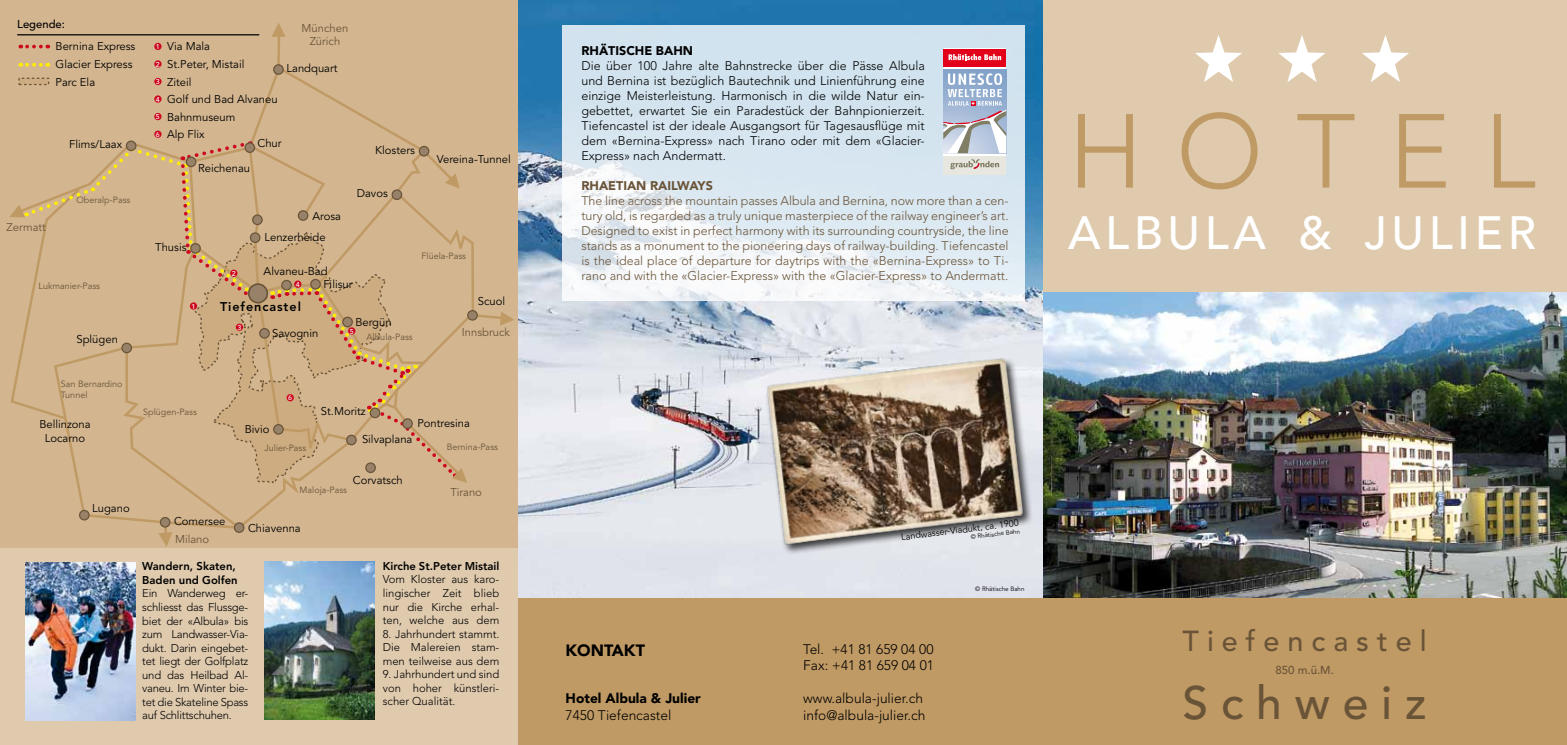
<style>
.page{position:relative;width:1567px;height:745px;background:#fff}
.page>*{position:absolute;margin:0;border:0;box-sizing:border-box;transform-origin:0 0}
.t1{font:300 103.75px "Avenir";letter-spacing:.32em;color:#c09a65}
.t2{font:500 46.25px "Avenir";letter-spacing:.1em;color:#fff}
.t3{font:500 46.25px "Avenir";letter-spacing:.275em;color:#6a5438}
.t4{font:500 28.75px "Avenir";letter-spacing:.28em;color:#6a5438}
.t5{font:900 16.25px "Avenir";color:#000}
.t6{font:300 13.75px/16.5px "Avenir";color:#000}
.t7{font:900 13.75px "Avenir";color:#000}
.t8{font:800 12.62px "Avenir";letter-spacing:.075em;color:#000}
.t9{font:300 12.5px/15px "Avenir";color:#6a5438;text-align:justify}
.t10{font:300 12.5px/15px "Avenir";color:#000;text-align:justify}
.t11{font:900 12.5px "Avenir";color:#6a5438}
.t12{font:900 12.5px "Avenir";color:#000}
.t13{font:500 11.5px "Avenir";color:#6a5438}
.t14{font:300 11.25px/13.5px "Avenir";color:#000;text-align:justify}
.t15{font:11.25px/17.5px "Avenir";color:#000}
.t16{font:800 11.25px/13.5px "Avenir";color:#000}
.t17{font:11.25px/13.5px "Avenir";color:#6a5438;text-align:center}
.t18{font:500 11.25px "Avenir";color:#000}
.t19{font:9px/10.9px "Avenir";color:#6a5438}
.t20{font:9px "Avenir";color:#000}
.t21{font:500 7px "Avenir";color:#fff}
.t22{font:6.25px "Avenir";color:#000}
.s1{font-weight:500;font-size:7px;color:#fff}
</style>
<div class="page">
<div style="left:0;top:0;width:518px;height:744px;background:#d3b690"></div>
<div style="left:1042px;top:596px;width:524px;height:148px;background:#c09a65"></div>
<div style="left:0;top:547px;width:518px;height:197px;background:#dfcaae"></div>
<div style="left:518px;top:596px;width:529px;height:148px;background:#c09a65"></div>
<div style="left:1042px;top:0;width:524px;height:292px;background:#dfcaae"></div>
<svg style="left:1195px;top:35px;width:46px;height:47px"></svg>
<svg style="left:1279px;top:35px;width:46px;height:47px"></svg>
<svg style="left:1362px;top:35px;width:46px;height:47px"></svg>
<img style="left:1042px;top:292px;width:524px;height:304px">
<img style="left:25px;top:562px;width:111px;height:157px">
<img style="left:518px;top:0;width:524px;height:596px">
<svg style="left:562px;top:25px;width:462px;height:275px;fill:#d7e6f0"></svg>
<div style="left:943px;top:49px;width:63px;height:20px;background:linear-gradient(to right,#fff,#fff)"></div>
<div style="left:943px;top:153px;width:63px;height:21px;background:#fff"></div>
<div style="left:943px;top:69px;width:63px;height:84px;background:#83a3c9"></div>
<div style="left:943px;top:156px;width:63px;height:18px;background:#e8e7df"></div>
<div style="left:943px;top:49px;width:63px;height:17px;background:#e2001a"></div>
<svg style="left:950px;top:159px;width:49px;height:10px"></svg>
<svg style="left:948px;top:54px;width:53px;height:6px"></svg>
<svg style="left:943px;top:73px;width:63px;height:80px"></svg>
<img style="left:264px;top:561px;width:111px;height:158px">
<img style="left:760px;top:349px;width:274px;height:205px">
<svg style="left:9px;top:23px;width:505px;height:523px"></svg>
<p class="t18" style="left:17px;top:18px;width:49px">Legende:</p>
<p class="t15" style="left:56px;top:38px;width:81px">Bernina Express<br>Glacier Express<br>Parc Ela</p>
<p class="t15" style="left:167px;top:38px;width:112px;text-indent:-11px"><span class="s1">1</span> Via Mala<br>St.Peter, Mistail<br>Ziteil<br>Golf und Bad Alvaneu<br>Bahnmuseum<br>Alp Flix</p>
<p class="t17" style="left:301px;top:21px;width:48px">München<br>Zürich</p>
<p class="t21" style="left:156px;top:60px;width:5px">2</p>
<p class="t21" style="left:156px;top:78px;width:5px">3</p>
<p class="t21" style="left:156px;top:95px;width:5px">4</p>
<p class="t21" style="left:156px;top:113px;width:5px">5</p>
<p class="t21" style="left:156px;top:130px;width:5px">6</p>
<p class="t15" style="left:286px;top:60px;width:53px">Landquart</p>
<p class="t15" style="left:257px;top:135px;width:26px">Chur</p>
<p class="t15" style="left:69px;top:136px;width:54px">Flims/Laax</p>
<p class="t17" style="left:7px;top:220px;width:41px">Zermatt</p>
<p class="t19" style="left:76px;top:194px;width:55px">Oberalp-Pass</p>
<p class="t15" style="left:198px;top:159px;width:53px">Reichenau</p>
<p class="t15" style="left:155px;top:238px;width:33px">Thusis</p>
<p class="t21" style="left:232px;top:269px;width:5px">2</p>
<p class="t15" style="left:312px;top:207px;width:30px">Arosa</p>
<p class="t15" style="left:264px;top:229px;width:63px">Lenzerheide</p>
<p class="t15" style="left:264px;top:262px;width:65px">Alvaneu-Bad</p>
<p class="t15" style="left:375px;top:141px;width:41px">Klosters</p>
<p class="t15" style="left:357px;top:185px;width:33px">Davos</p>
<p class="t15" style="left:437px;top:150px;width:75px">Vereina-Tunnel</p>
<p class="t19" style="left:421px;top:250px;width:46px">Flüela-Pass</p>
<p class="t19" style="left:39px;top:281px;width:63px">Lukmanier-Pass</p>
<p class="t15" style="left:76px;top:330px;width:43px">Splügen</p>
<p class="t21" style="left:191px;top:302px;width:5px">1</p>
<p class="t21" style="left:296px;top:280px;width:5px">4</p>
<p class="t8" style="left:220px;top:299px;width:82px">Tiefencastel</p>
<p class="t15" style="left:323px;top:276px;width:31px">Filisur</p>
<p class="t21" style="left:237px;top:323px;width:5px">3</p>
<p class="t15" style="left:272px;top:324px;width:48px">Savognin</p>
<p class="t15" style="left:355px;top:314px;width:38px">Bergün</p>
<p class="t21" style="left:350px;top:327px;width:5px">5</p>
<p class="t19" style="left:366px;top:332px;width:48px">Albula-Pass</p>
<p class="t15" style="left:478px;top:293px;width:29px">Scuol</p>
<p class="t17" style="left:462px;top:325px;width:49px">Innsbruck</p>
<p class="t19" style="left:61px;top:378px;width:63px">San Bernardino<br>Tunnel</p>
<p class="t15" style="left:39px;top:417px;width:53px;line-height:13.5px;text-align:center">Bellinzona<br>Locarno</p>
<p class="t15" style="left:92px;top:499px;width:39px">Lugano</p>
<p class="t19" style="left:143px;top:406px;width:55px">Splügen-Pass</p>
<p class="t15" style="left:174px;top:512px;width:53px">Comersee</p>
<p class="t17" style="left:175px;top:532px;width:36px">Milano</p>
<p class="t15" style="left:245px;top:420px;width:26px">Bivio</p>
<p class="t21" style="left:288px;top:393px;width:5px">6</p>
<p class="t19" style="left:264px;top:443px;width:43px">Julier-Pass</p>
<p class="t15" style="left:321px;top:402px;width:46px">St.Moritz</p>
<p class="t15" style="left:417px;top:414px;width:54px">Pontresina</p>
<p class="t15" style="left:362px;top:431px;width:52px">Silvaplana</p>
<p class="t19" style="left:447px;top:441px;width:53px">Bernina-Pass</p>
<p class="t15" style="left:353px;top:472px;width:51px">Corvatsch</p>
<p class="t19" style="left:299px;top:484px;width:49px">Maloja-Pass</p>
<p class="t15" style="left:248px;top:519px;width:54px">Chiavenna</p>
<p class="t17" style="left:450px;top:485px;width:33px">Tirano</p>
<p class="t16" style="left:142px;top:559px;width:97px">Wandern, Skaten,<br>Baden und Golfen</p>
<p class="t14" style="left:142px;top:586px;width:108px">Ein Wanderweg er&shy;schliesst das Flussge&shy;biet der «Albula» bis zum Landwasser-Via&shy;dukt. Darin eingebet&shy;tet liegt der Golfplatz und das Heilbad Al&shy;vaneu. Im Winter bie&shy;tet die Skateline Spass auf Schlittschuhen.</p>
<p class="t16" style="left:383px;top:559px;width:118px">Kirche St.Peter Mistail</p>
<p class="t14" style="left:383px;top:572px;width:118px">Vom Kloster aus karo&shy;lingischer Zeit blieb nur die Kirche erhal&shy;ten, welche aus dem</p>
<p class="t14" style="left:383px;top:626px;width:118px">8. Jahrhundert stammt.<br>Die Malereien stam&shy;men teilweise aus dem</p>
<p class="t14" style="left:383px;top:667px;width:118px">9. Jahrhundert und sind von hoher künstleri&shy;scher Qualität.</p>
<p class="t12" style="left:581px;top:43px;width:113px">RHÄTISCHE BAHN</p>
<p class="t10" style="left:581px;top:58px;width:345px">Die über 100 Jahre alte Bahnstrecke über die Pässe Albula und Bernina ist bezüglich Bautechnik und Linienführung eine einzige Meisterleistung. Harmonisch in die wilde Natur ein&shy;gebettet, erwartet Sie ein Paradestück der Bahnpionierzeit.<br>Tiefencastel ist der ideale Ausgangsort für Tagesausflüge mit dem «Bernina-Express» nach Tirano oder mit dem «Glacier-Express» nach Andermatt.</p>
<p class="t11" style="left:581px;top:178px;width:133px">RHAETIAN RAILWAYS</p>
<p class="t9" style="left:581px;top:193px;width:428px">The line across the mountain passes Albula and Bernina, now more than a cen&shy;tury old, is regarded as a truly unique masterpiece of the railway engineer’s art.<br>Designed to exist in perfect harmony with its surrounding countryside, the line stands as a monument to the pioneering days of railway-building. Tiefencastel is the ideal place of departure for daytrips with the «Bernina-Express» to Ti&shy;rano and with the «Glacier-Express» with the «Glacier-Express» to Andermatt.</p>
<h1 class="t1" style="left:1067px;top:91px;width:469px">Hotel</h1>
<h2 class="t2" style="left:1067px;top:206px;width:469px">Albula &amp; Julier</h2>
<p class="t20" style="left:900px;top:531px;width:120px;rotate:-7deg">Landwasser-Viadukt, ca. 1900</p>
<p class="t22" style="left:970px;top:533px;width:51px;rotate:-7deg">© Rhätische Bahn</p>
<h3 class="t5" style="left:565px;top:640px;width:81px">KONTAKT</h3>
<p class="t6" style="left:803px;top:640px;width:132px">Tel. +41 81 659 04 00<br>Fax: +41 81 659 04 01</p>
<p class="t6" style="left:803px;top:689px;width:124px">www.albula-julier.ch info@albula-julier.ch</p>
<p class="t7" style="left:565px;top:690px;width:137px">HOTEL ALBULA &amp; JULIER</p>
<p class="t6" style="left:565px;top:706px;width:107px">7450 Tiefencastel</p>
<p class="t22" style="left:975px;top:585px;width:51px">© Rhätische Bahn</p>
<h3 class="t4" style="left:1182px;top:624px;width:245px">Tiefencastel</h3>
<h2 class="t3" style="left:1182px;top:675px;width:245px">Schweiz</h2>
<p class="t13" style="left:1275px;top:662px;width:60px">850 m.ü.M.</p>
</div>
